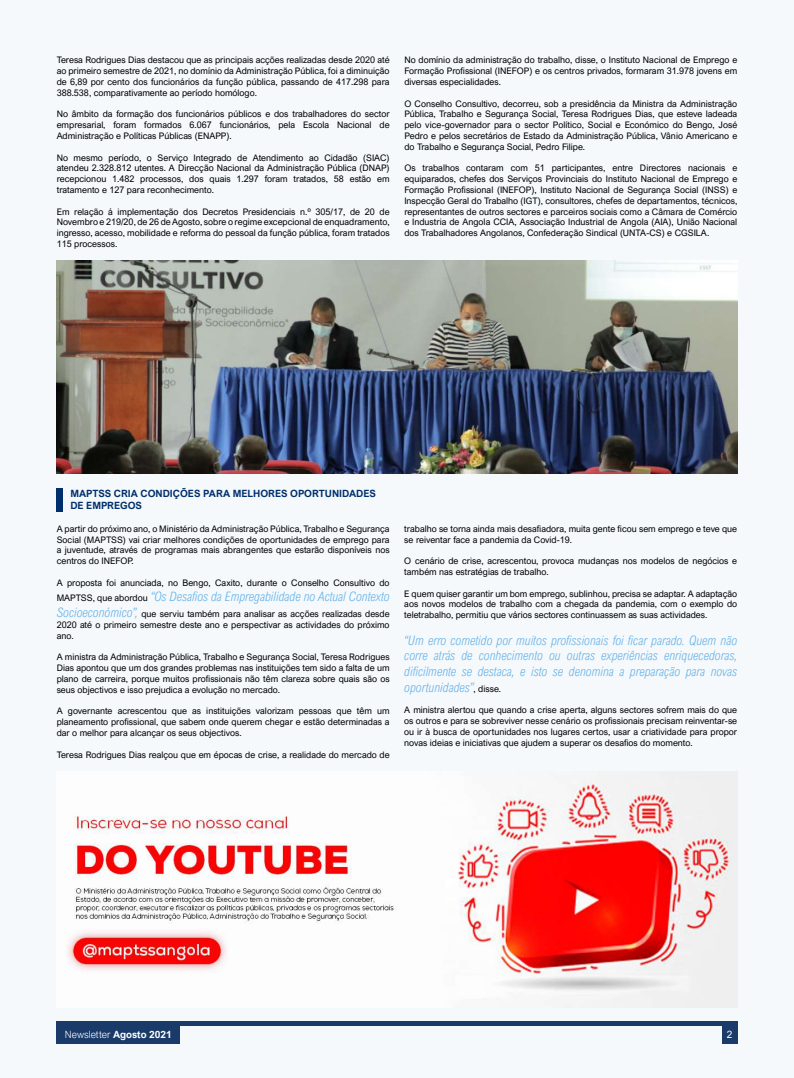
<style>
.page{position:relative;width:794px;height:1078px;background:#fff}
.page>*{position:absolute;margin:0;border:0;box-sizing:border-box;transform-origin:0 0}
.t1{font:italic 300 13px/15.6px "Arial Nova Cond";color:#69b3e7;text-align:justify}
.t2{font:700 10px/12px "Arial Nova";color:#002f6c}
.t3{font:300 10px "Arial Nova";color:#fff}
.t4{font:10px "Arial Nova";color:#fff}
.t5{font:9px/10.8px "Arial Nova";color:#000001;text-align:justify}
.s1{font-family:"Arial Nova";font-weight:400;font-style:normal;font-size:9px;color:#000001}
.s2{font-family:"Arial Nova Cond";font-weight:300;font-style:italic;font-size:13px;color:#69b3e7}
.s3{font-weight:700}
</style>
<div class="page">
<div style="left:0;top:0;width:794px;height:1077px;background:#f5f9fc"></div>
<div style="left:57px;top:1020px;width:123px;height:23px;background:#1a3b69"></div>
<div style="left:57px;top:1020px;width:680px;height:5px;background:#1a3b69"></div>
<div style="left:722px;top:1020px;width:15px;height:23px;background:#1a3b69"></div>
<img style="left:57px;top:261px;width:680px;height:212px">
<div style="left:57px;top:488px;width:6px;height:23px;background:#002f6c"></div>
<img style="left:65px;top:771px;width:672px;height:236px">
<p class="t5" style="left:57px;top:55px;width:334px">Teresa Rodrigues Dias destacou que as principais acções realizadas desde 2020 até ao primeiro semestre de 2021, no domínio da Administração Pública, foi a diminuição de 6,89 por cento dos funcionários da função pública, passando de 417.298 para 388.538, comparativamente ao período homólogo.</p>
<p class="t5" style="left:57px;top:109px;width:334px">No âmbito da formação dos funcionários públicos e dos trabalhadores do sector empresarial, foram formados 6.067 funcionários, pela Escola Nacional de Administração e Políticas Públicas (ENAPP).</p>
<p class="t5" style="left:57px;top:152px;width:334px">No mesmo período, o Serviço Integrado de Atendimento ao Cidadão (SIAC) atendeu 2.328.812 utentes. A Direcção Nacional da Administração Pública (DNAP) recepcionou 1.482 processos, dos quais 1.297 foram tratados, 58 estão em tratamento e 127 para reconhecimento.</p>
<p class="t5" style="left:57px;top:206px;width:334px">Em relação á implementação dos Decretos Presidenciais n.º 305/17, de 20 de Novembro e 219/20, de 26 de Agosto, sobre o regime excepcional de enquadramento, ingresso, acesso, mobilidade e reforma do pessoal da função pública, foram tratados 115 processos.</p>
<p class="t5" style="left:404px;top:55px;width:334px">No domínio da administração do trabalho, disse, o Instituto Nacional de Emprego e Formação Profissional (INEFOP) e os centros privados, formaram 31.978 jovens em diversas especialidades.</p>
<p class="t5" style="left:404px;top:98px;width:334px">O Conselho Consultivo, decorreu, sob a presidência da Ministra da Administração Pública, Trabalho e Segurança Social, Teresa Rodrigues Dias, que esteve ladeada pelo vice-governador para o sector Político, Social e Económico do Bengo, José Pedro e pelos secretários de Estado da Administração Pública, Vânio Americano e do Trabalho e Segurança Social, Pedro Filipe.</p>
<p class="t5" style="left:404px;top:163px;width:334px">Os trabalhos contaram com 51 participantes, entre Directores nacionais e equiparados, chefes dos Serviços Provinciais do Instituto Nacional de Emprego e Formação Profissional (INEFOP), Instituto Nacional de Segurança Social (INSS) e Inspecção Geral do Trabalho (IGT), consultores, chefes de departamentos, técnicos, representantes de outros sectores e parceiros sociais como a Câmara de Comércio e Industria de Angola CCIA, Associação Industrial de Angola (AIA), União Nacional dos Trabalhadores Angolanos, Confederação Sindical (UNTA-CS) e CGSILA.</p>
<p class="t2" style="left:70px;top:487px;width:307px">MAPTSS CRIA CONDIÇÕES PARA MELHORES OPORTUNIDADES<br>DE EMPREGOS</p>
<p class="t5" style="left:57px;top:523px;width:334px">A partir do próximo ano, o Ministério da Administração Pública, Trabalho e Segurança Social (MAPTSS) vai criar melhores condições de oportunidades de emprego para a juventude, através de programas mais abrangentes que estarão disponíveis nos centros do INEFOP.</p>
<p class="t5" style="left:57px;top:577px;width:334px">A proposta foi anunciada, no Bengo, Caxito, durante o Conselho Consultivo do</p>
<h1 class="t1" style="left:57px;top:588px;width:334px"><span class="s1">MAPTSS, que abordou</span> “Os Desafios da Empregabilidade no Actual Contexto</h1>
<p class="t5" style="left:57px;top:608px;width:334px"><span class="s2">Socioeconómico”,</span> que serviu também para analisar as acções realizadas desde 2020 até o primeiro semestre deste ano e perspectivar as actividades do próximo ano.</p>
<p class="t5" style="left:57px;top:651px;width:334px">A ministra da Administração Pública, Trabalho e Segurança Social, Teresa Rodrigues Dias apontou que um dos grandes problemas nas instituições tem sido a falta de um plano de carreira, porque muitos profissionais não têm clareza sobre quais são os seus objectivos e isso prejudica a evolução no mercado.</p>
<p class="t5" style="left:57px;top:705px;width:334px">A governante acrescentou que as instituições valorizam pessoas que têm um planeamento profissional, que sabem onde querem chegar e estão determinadas a dar o melhor para alcançar os seus objectivos.</p>
<p class="t5" style="left:57px;top:748px;width:334px">Teresa Rodrigues Dias realçou que em épocas de crise, a realidade do mercado de</p>
<p class="t5" style="left:404px;top:523px;width:334px">trabalho se torna ainda mais desafiadora, muita gente ficou sem emprego e teve que se reiventar face a pandemia da Covid-19.</p>
<p class="t5" style="left:404px;top:555px;width:334px">O cenário de crise, acrescentou, provoca mudanças nos modelos de negócios e também nas estratégias de trabalho.</p>
<p class="t5" style="left:404px;top:588px;width:334px">E quem quiser garantir um bom emprego, sublinhou, precisa se adaptar. A adaptação aos novos modelos de trabalho com a chegada da pandemia, com o exemplo do teletrabalho, permitiu que vários sectores continuassem as suas actividades.</p>
<h1 class="t1" style="left:404px;top:632px;width:334px">“Um erro cometido por muitos profissionais foi ficar parado. Quem não corre atrás de conhecimento ou outras experiências enriquecedoras, dificilmente se destaca, e isto se denomina a preparação para novas oportunidades”<span class="s1">, disse.</span></h1>
<p class="t5" style="left:404px;top:704px;width:334px">A ministra alertou que quando a crise aperta, alguns sectores sofrem mais do que os outros e para se sobreviver nesse cenário os profissionais precisam reinventar-se ou ir à busca de oportunidades nos lugares certos, usar a criatividade para propor novas ideias e iniciativas que ajudem a superar os desafios do momento.</p>
<p class="t3" style="left:65px;top:1028px;width:108px">Newsletter <span class="s3">Agosto 2021</span></p>
<p class="t4" style="left:727px;top:1028px;width:7px">2</p>
</div>
